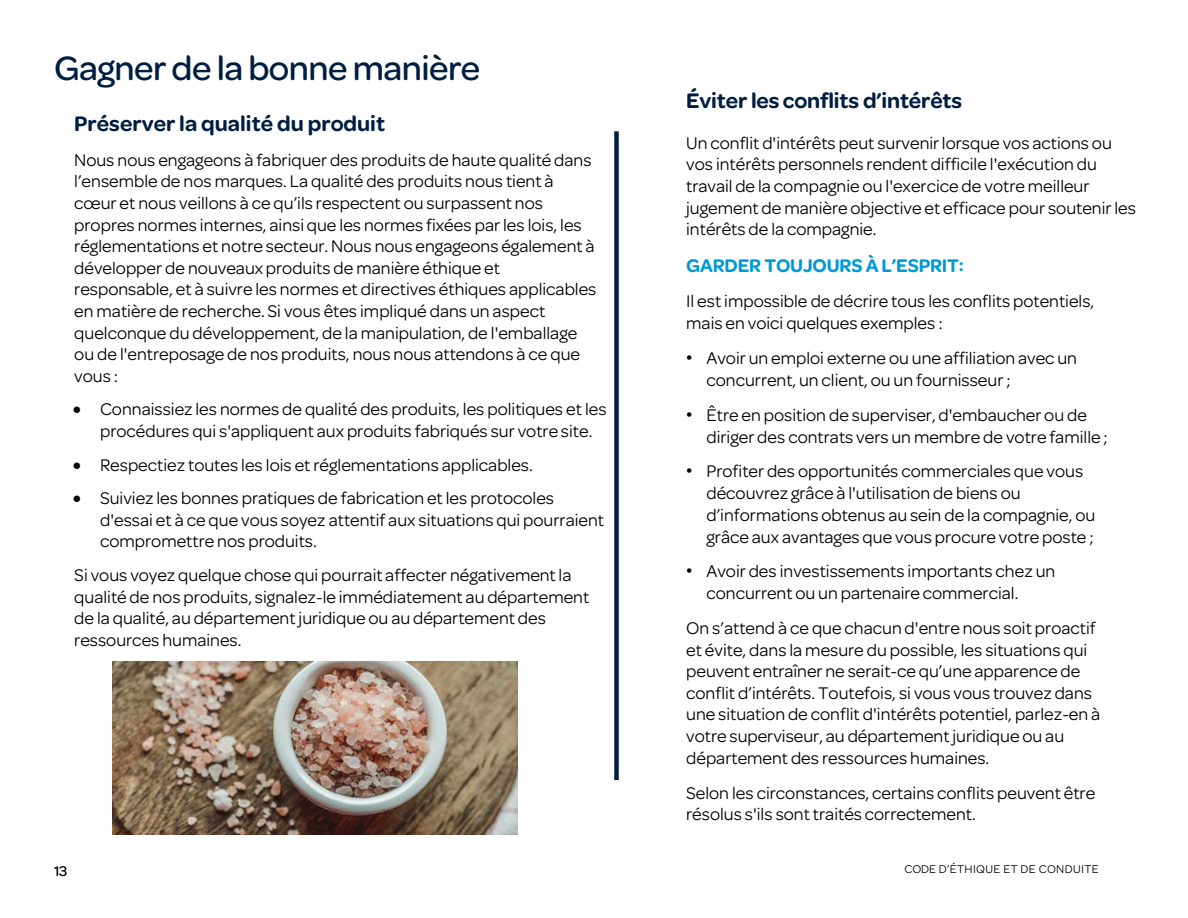
<style>
.page{position:relative;width:1188px;height:918px;background:#fff}
.page>*{position:absolute;margin:0;border:0;box-sizing:border-box;transform-origin:0 0}
.t1{font:500 36px "Omnes";letter-spacing:-.015em;color:#001e42}
.t2{font:600 22.5px "Omnes";color:#001e42}
.t3{font:600 19.5px "Omnes";letter-spacing:-.01em;color:#0099d8}
.t4{font:18px/21.6px "Omnes";color:#000}
.t5{font:500 15px "Omnes";color:#000}
.t6{font:12px "Omnes";letter-spacing:.03em;color:#000}
.s1{font-family:"Arial"}
</style>
<div class="page">
<div style="left:614px;top:131px;width:5px;height:649px;background:#001e42"></div>
<img style="left:113px;top:661px;width:404px;height:173px">
<h2 class="t1" style="left:54px;top:43px;width:428px">Gagner de la bonne manière</h2>
<p class="t2" style="left:74px;top:107px;width:312px">Préserver la qualité du produit</p>
<p class="t4" style="left:74px;top:148px;width:524px">Nous nous engageons à fabriquer des produits de haute qualité dans l’ensemble de nos marques. La qualité des produits nous tient à cœur et nous veillons à ce qu’ils respectent ou surpassent nos propres normes internes, ainsi que les normes fixées par les lois, les réglementations et notre secteur. Nous nous engageons également à développer de nouveaux produits de manière éthique et responsable, et à suivre les normes et directives éthiques applicables en matière de recherche. Si vous êtes impliqué dans un aspect quelconque du développement, de la manipulation, de l'emballage ou de l'entreposage de nos produits, nous nous attendons à ce que vous :</p>
<p class="t4" style="left:100px;top:398px;width:508px;text-indent:-27px">• Connaissiez les normes de qualité des produits, les politiques et les procédures qui s'appliquent aux produits fabriqués sur votre site.</p>
<p class="t4" style="left:73px;top:453px;width:462px">• Respectiez toutes les lois et réglementations applicables.</p>
<p class="t4" style="left:100px;top:486px;width:505px;text-indent:-27px">• Suiviez les bonnes pratiques de fabrication et les protocoles d'essai et à ce que vous soyez attentif aux situations qui pourraient compromettre nos produits.</p>
<p class="t4" style="left:74px;top:563px;width:517px">Si vous voyez quelque chose qui pourrait affecter négativement la qualité de nos produits, signalez-le immédiatement au département de la qualité, au département juridique ou au département des ressources humaines.</p>
<p class="t2" style="left:686px;top:84px;width:278px">Éviter les conflits d’intérêts</p>
<p class="t4" style="left:686px;top:131px;width:451px">Un conflit d'intérêts peut survenir lorsque vos actions ou vos intérêts personnels rendent difficile l'exécution du travail de la compagnie ou l'exercice de votre meilleur jugement de manière objective et efficace pour soutenir les intérêts de la compagnie.</p>
<p class="t3" style="left:686px;top:251px;width:279px">GARDER TOUJOURS À L’ESPRIT:</p>
<p class="t4" style="left:686px;top:289px;width:410px">Il est impossible de décrire tous les conflits potentiels, mais en voici quelques exemples :</p>
<p class="t4" style="left:706px;top:346px;width:372px;line-height:22.4px;text-indent:-20px"><span class="s1">•</span> Avoir un emploi externe ou une affiliation avec un concurrent, un client, ou un fournisseur ;</p>
<p class="t4" style="left:706px;top:402px;width:403px;line-height:22.4px;text-indent:-20px"><span class="s1">•</span> Être en position de superviser, d'embaucher ou de diriger des contrats vers un membre de votre famille ;</p>
<p class="t4" style="left:706px;top:459px;width:390px;text-indent:-20px"><span class="s1">•</span> Profiter des opportunités commerciales que vous découvrez grâce à l'utilisation de biens ou d’informations obtenus au sein de la compagnie, ou grâce aux avantages que vous procure votre poste ;</p>
<p class="t4" style="left:706px;top:559px;width:350px;text-indent:-20px"><span class="s1">•</span> Avoir des investissements importants chez un concurrent ou un partenaire commercial.</p>
<p class="t4" style="left:686px;top:616px;width:415px">On s’attend à ce que chacun d'entre nous soit proactif et évite, dans la mesure du possible, les situations qui peuvent entraîner ne serait-ce qu’une apparence de conflit d’intérêts. Toutefois, si vous vous trouvez dans une situation de conflit d'intérêts potentiel, parlez-en à votre superviseur, au département juridique ou au département des ressources humaines.</p>
<p class="t4" style="left:686px;top:781px;width:411px">Selon les circonstances, certains conflits peuvent être résolus s'ils sont traités correctement.</p>
<p class="t5" style="left:54px;top:860px;width:15px">13</p>
<p class="t6" style="left:904px;top:861px;width:196px">CODE D’ÉTHIQUE ET DE CONDUITE</p>
</div>
